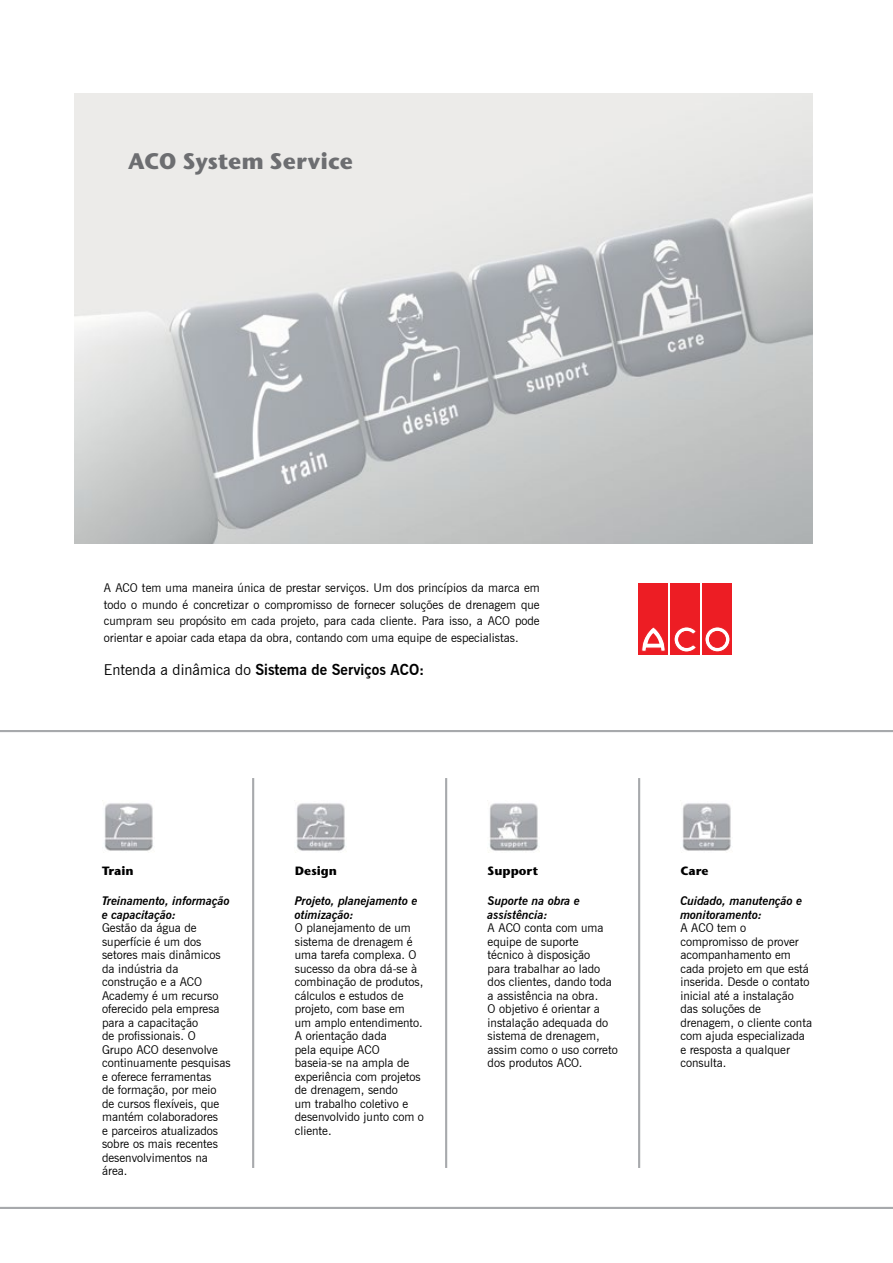
<style>
.page{position:relative;width:893px;height:1263px;background:#fff}
.page>*{position:absolute;margin:0;border:0;box-sizing:border-box;transform-origin:0 0}
.t1{font:700 22.5px "Stone Sans ITC Pro";color:#6d6e71}
.t2{font:700 15px "News Gothic BT";color:#000}
.t3{font:12px/13.5px "News Gothic BT";color:#000}
.t4{font:italic 700 12px/13.5px "News Gothic BT";color:#000}
.t5{font:700 12px "Stone Sans ITC Pro";color:#000}
.s1{font-weight:400}
</style>
<div class="page">
<img style="left:104px;top:803px;width:49px;height:48px">
<img style="left:75px;top:94px;width:738px;height:449px">
<img style="left:295px;top:803px;width:50px;height:50px">
<img style="left:682px;top:803px;width:49px;height:48px">
<img style="left:488px;top:803px;width:50px;height:50px">
<div style="left:639px;top:583px;width:29px;height:72px;background:#ed1d24"></div>
<svg style="left:642px;top:627px;width:23px;height:24px"></svg>
<div style="left:671px;top:583px;width:29px;height:72px;background:#ed1d24"></div>
<svg style="left:674px;top:627px;width:22px;height:25px"></svg>
<div style="left:703px;top:583px;width:29px;height:72px;background:#ed1d24"></div>
<svg style="left:705px;top:627px;width:25px;height:25px"></svg>
<div style="left:705px;top:627px;width:25px;height:25px;border:1px solid #ed1d24;border-radius:50%"></div>
<div style="left:709px;top:631px;width:16px;height:16px;background:#ed1d24;border-radius:50%"></div>
<div style="left:709px;top:631px;width:16px;height:16px;border:1px solid #ed1d24;border-radius:50%"></div>
<hr style="left:0;top:730px;width:893px;height:2px;background:#a7a9ac">
<hr style="left:252px;top:778px;width:2px;height:390px;background:#a7a9ac">
<hr style="left:445px;top:778px;width:2px;height:390px;background:#a7a9ac">
<hr style="left:638px;top:778px;width:2px;height:390px;background:#a7a9ac">
<hr style="left:0;top:1207px;width:893px;height:2px;background:#a7a9ac">
<h1 class="t1" style="left:128px;top:146px;width:226px">ACO System Service</h1>
<p class="t3" style="left:104px;top:580px;width:437px;line-height:16.5px;text-align:justify">A ACO tem uma maneira única de prestar serviços. Um dos princípios da marca em todo o mundo é concretizar o compromisso de fornecer soluções de drenagem que cumpram seu propósito em cada projeto, para cada cliente. Para isso, a ACO pode orientar e apoiar cada etapa da obra, contando com uma equipe de especialistas.</p>
<p class="t2" style="left:104px;top:660px;width:322px"><span class="s1">Entenda a dinâmica do</span> Sistema de Serviços ACO:</p>
<p class="t5" style="left:102px;top:863px;width:33px">Train</p>
<p class="t4" style="left:102px;top:894px;width:129px">Treinamento, informação e capacitação:</p>
<p class="t3" style="left:102px;top:921px;width:130px">Gestão da água de superfície é um dos setores mais dinâmicos da indústria da construção e a ACO<br>Academy é um recurso oferecido pela empresa para a capacitação<br>de profissionais. O<br>Grupo ACO desenvolve continuamente pesquisas e oferece ferramentas<br>de formação, por meio de cursos flexíveis, que mantém colaboradores<br>e parceiros atualizados sobre os mais recentes desenvolvimentos na área.</p>
<p class="t5" style="left:295px;top:863px;width:44px">Design</p>
<p class="t4" style="left:295px;top:894px;width:124px">Projeto, planejamento e otimização:</p>
<p class="t3" style="left:295px;top:921px;width:131px">O planejamento de um sistema de drenagem é uma tarefa complexa. O sucesso da obra dá-se à combinação de produtos, cálculos e estudos de projeto, com base em um amplo entendimento.<br>A orientação dada<br>pela equipe ACO baseia-se na ampla de experiência com projetos de drenagem, sendo<br>um trabalho coletivo e desenvolvido junto com o cliente.</p>
<p class="t5" style="left:488px;top:863px;width:52px">Support</p>
<p class="t4" style="left:488px;top:894px;width:94px">Suporte na obra e assistência:</p>
<p class="t3" style="left:488px;top:921px;width:132px">A ACO conta com uma equipe de suporte técnico à disposição<br>para trabalhar ao lado dos clientes, dando toda a assistência na obra.<br>O objetivo é orientar a instalação adequada do sistema de drenagem, assim como o uso correto dos produtos ACO.</p>
<p class="t5" style="left:680px;top:863px;width:30px">Care</p>
<p class="t4" style="left:680px;top:894px;width:124px">Cuidado, manutenção e monitoramento:</p>
<p class="t3" style="left:680px;top:921px;width:133px">A ACO tem o compromisso de prover acompanhamento em cada projeto em que está inserida. Desde o contato inicial até a instalação das soluções de drenagem, o cliente conta com ajuda especializada e resposta a qualquer consulta.</p>
</div>
